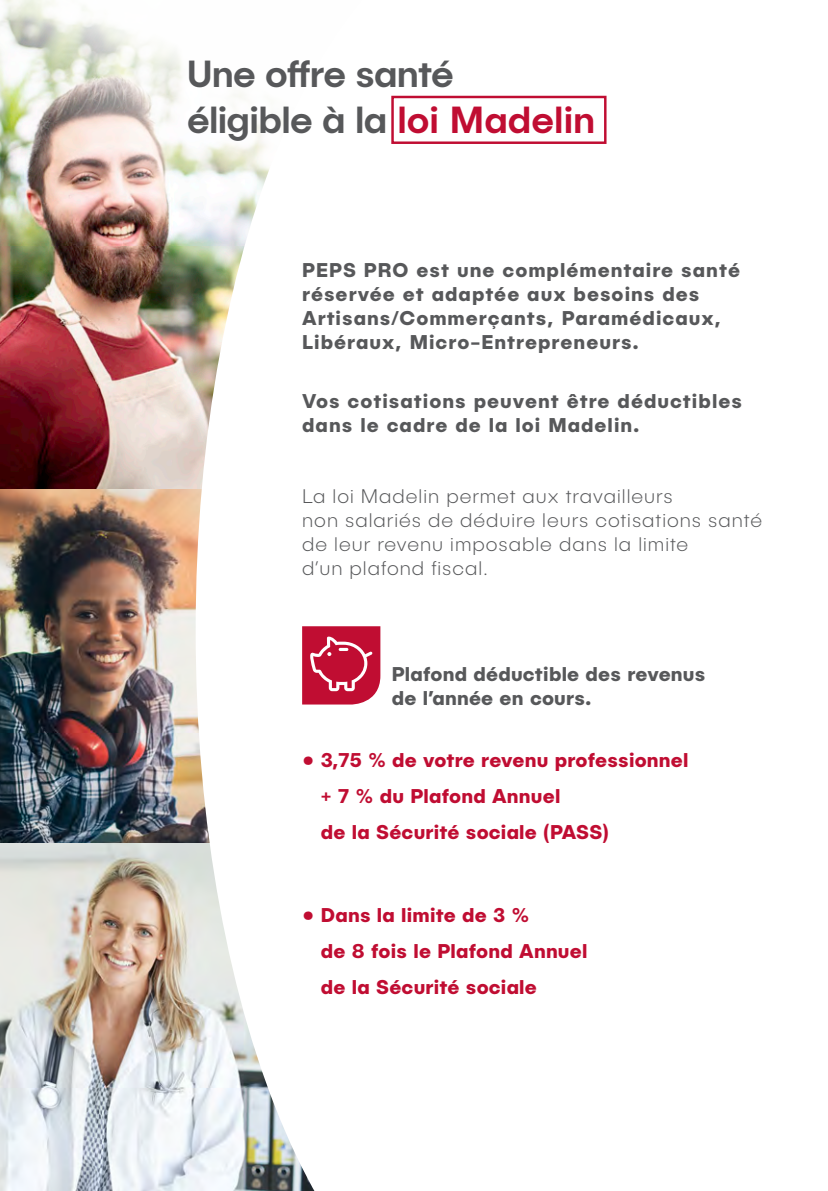
<style>
.page{position:relative;width:828px;height:1191px;background:#fff}
.page>*{position:absolute;margin:0;border:0;box-sizing:border-box;transform-origin:0 0}
.t1{font:500 38px/46px "Publica Sans";letter-spacing:-.02em;color:#57585a}
.t2{font:700 20px/24px "Publica Sans";letter-spacing:.05em;color:#57585a}
.t3{font:700 20px/36px "Publica Sans";letter-spacing:.01em;color:#c00d32}
.t4{font:200 20px/24px "Publica Sans";letter-spacing:.05em;color:#57585a}
.t5{font:700 20px/24px "Publica Sans";letter-spacing:.01em;color:#57585a}
.s1{color:#c00d32}
.s2{font-size:32px}
</style>
<div class="page">
<img style="left:0;top:0;width:196px;height:490px">
<img style="left:0;top:490px;width:196px;height:354px">
<img style="left:0;top:844px;width:196px;height:347px">
<svg style="left:196px;top:93px;width:411px;height:1098px"></svg>
<div style="left:391px;top:96px;width:215px;height:48px;border:2px solid #c00d32"></div>
<svg style="left:302px;top:626px;width:78px;height:78px;background:#c82d4d"></svg>
<p class="t1" style="left:187px;top:49px;width:410px">Une offre santé<br>éligible à la <span class="s1">loi Madelin</span></p>
<p class="t2" style="left:302px;top:257px;width:439px">PEPS PRO est une complémentaire santé réservée et adaptée aux besoins des Artisans/Commerçants, Paramédicaux, Libéraux, Micro-Entrepreneurs.</p>
<p class="t2" style="left:302px;top:388px;width:441px">Vos cotisations peuvent être déductibles dans le cadre de la loi Madelin.</p>
<p class="t4" style="left:302px;top:484px;width:461px">La loi Madelin permet aux travailleurs<br>non salariés de déduire leurs cotisations santé de leur revenu imposable dans la limite<br>d’un plafond fiscal.</p>
<p class="t5" style="left:392px;top:661px;width:315px">Plafond déductible des revenus de l’année en cours.</p>
<p class="t3" style="left:321px;top:741px;width:369px;text-indent:-19px"><span class="s2">•</span> 3,75 % de votre revenu professionnel + 7 % du Plafond Annuel<br>de la Sécurité sociale (PASS)</p>
<p class="t3" style="left:321px;top:896px;width:268px;text-indent:-19px"><span class="s2">•</span> Dans la limite de 3 %<br>de 8 fois le Plafond Annuel de la Sécurité sociale</p>
</div>
